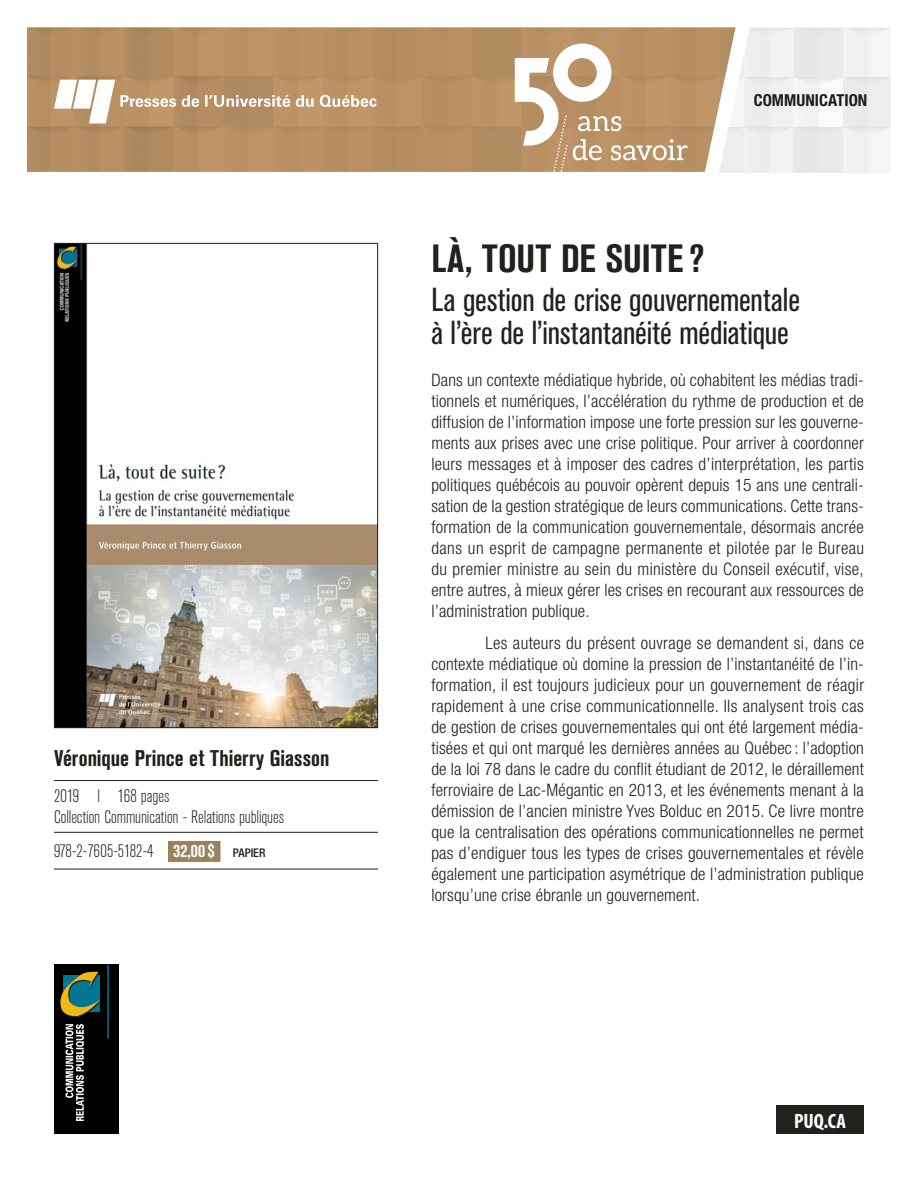
<style>
.page{position:relative;width:918px;height:1188px;background:#fff}
.page>*{position:absolute;margin:0;border:0;box-sizing:border-box;transform-origin:0 0}
.t1{font:700 condensed 39px "Akzidenz Grotesk BE";letter-spacing:.015em;color:#20221d}
.t2{font:condensed 33px/33px "Akzidenz Grotesk BE";color:#20221d}
.t3{font:700 condensed 22.5px "Akzidenz Grotesk BE";color:#20221d}
.t4{font:700 condensed 20.85px "Myriad Pro";color:#fff}
.t5{font:300 condensed 18px/21px "Akzidenz Grotesk BE";letter-spacing:-.005em;color:#20221d}
.t6{font:300 condensed 17.25px/21px "Helvetica Neue";letter-spacing:.01em;color:#20221d;text-align:justify}
.t7{font:700 condensed 16.5px "Helvetica Neue";color:#1c1f19}
.s1{font-weight:700;color:#fff}
.s2{font-family:"Helvetica Neue";font-weight:500;font-size:12px}
</style>
<div class="page">
<img style="left:27px;top:27px;width:692px;height:145px">
<svg style="left:719px;top:27px;width:172px;height:146px"></svg>
<div style="left:776px;top:1106px;width:88px;height:28px;background:#20221d"></div>
<svg style="left:54px;top:80px;width:323px;height:43px"></svg>
<svg style="left:515px;top:44px;width:173px;height:128px"></svg>
<svg style="left:54px;top:243px;width:324px;height:485px"></svg>
<div style="left:54px;top:965px;width:65px;height:169px;background:#000"></div>
<hr style="left:107px;top:965px;width:2px;height:73px;background:#007693">
<svg style="left:60px;top:972px;width:41px;height:45px"></svg>
<svg style="left:65px;top:1024px;width:19px;height:97px"></svg>
<hr style="left:54px;top:780px;width:324px;height:1px;background:#20221d">
<hr style="left:54px;top:832px;width:324px;height:1px;background:#20221d">
<hr style="left:54px;top:869px;width:324px;height:1px;background:#20221d">
<div style="left:168px;top:841px;width:52px;height:21px;background:#9a825c"></div>
<h3 class="t3" style="left:54px;top:745px;width:277px">Véronique Prince et Thierry Giasson</h3>
<p class="t5" style="left:54px;top:786px;width:232px">2019 l 168 pages<br>Collection Communication - Relations publiques</p>
<p class="t5" style="left:54px;top:841px;width:213px">978-2-7605-5182-4 <span class="s1">32,00 $</span> <span class="s2">PAPIER</span></p>
<p class="t7" style="left:754px;top:91px;width:115px">COMMUNICATION</p>
<h1 class="t1" style="left:431px;top:237px;width:275px">LÀ, TOUT DE SUITE ?</h1>
<h2 class="t2" style="left:431px;top:284px;width:370px">La gestion de crise gouvernementale à l’ère de l’instantanéité médiatique</h2>
<p class="t6" style="left:431px;top:370px;width:434px">Dans un contexte médiatique hybride, où cohabitent les médias tradi&shy;tionnels et numériques, l’accélération du rythme de production et de diffusion de l’information impose une forte pression sur les gouverne&shy;ments aux prises avec une crise politique. Pour arriver à coordonner leurs messages et à imposer des cadres d’interprétation, les partis politiques québécois au pouvoir opèrent depuis 15 ans une centrali&shy;sation de la gestion stratégique de leurs communications. Cette trans&shy;formation de la communication gouvernementale, désormais ancrée dans un esprit de campagne permanente et pilotée par le Bureau du premier ministre au sein du ministère du Conseil exécutif, vise, entre autres, à mieux gérer les crises en recourant aux ressources de l’administration publique.</p>
<p class="t6" style="left:431px;top:632px;width:434px;text-indent:54px">Les auteurs du présent ouvrage se demandent si, dans ce contexte médiatique où domine la pression de l’instantanéité de l’in&shy;formation, il est toujours judicieux pour un gouvernement de réagir rapidement à une crise communicationnelle. Ils analysent trois cas de gestion de crises gouvernementales qui ont été largement média&shy;tisées et qui ont marqué les dernières années au Québec : l’adoption de la loi 78 dans le cadre du conflit étudiant de 2012, le déraillement ferroviaire de Lac-Mégantic en 2013, et les événements menant à la démission de l’ancien ministre Yves Bolduc en 2015. Ce livre montre que la centralisation des opérations communicationnelles ne permet pas d’endiguer tous les types de crises gouvernementales et révèle également une participation asymétrique de l’administration publique lorsqu’une crise ébranle un gouvernement.</p>
<p class="t4" style="left:794px;top:1108px;width:53px">PUQ.CA</p>
</div>
